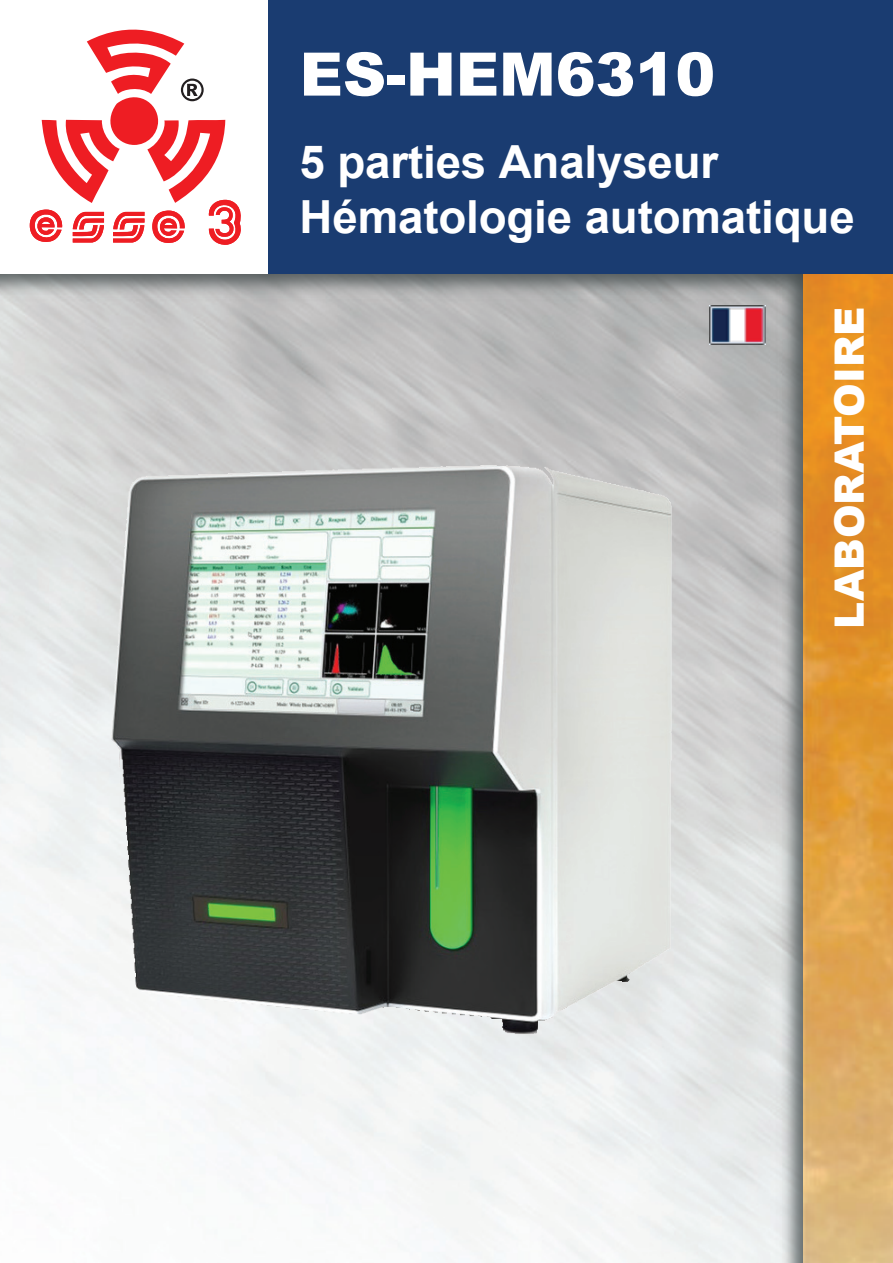
<style>
.page{position:relative;width:893px;height:1263px;background:#fff}
.page>*{position:absolute;margin:0;border:0;box-sizing:border-box;transform-origin:0 0}
.t1{font:900 60px "Arial";color:#fff}
.t2{font:700 45.6px/54.8px "Arial";letter-spacing:-.005em;color:#fff}
.t3{font:900 40.5px "Arial";color:#fff}
</style>
<div class="page">
<img style="left:0;top:336px;width:740px;height:927px">
<img style="left:0;top:274px;width:740px;height:62px">
<img style="left:740px;top:274px;width:63px;height:989px">
<img style="left:803px;top:274px;width:90px;height:989px">
<div style="left:268px;top:0;width:625px;height:274px;background:#1a3c71"></div>
<svg style="left:30px;top:29px;width:211px;height:216px"></svg>
<img style="left:91px;top:448px;width:604px;height:598px">
<img style="left:709px;top:305px;width:56px;height:39px">
<h1 class="t1" style="left:300px;top:31px;width:417px">ES-HEM6310</h1>
<p class="t2" style="left:300px;top:135px;width:556px">5 parties Analyseur<br>Hématologie automatique</p>
<p class="t3" style="left:820px;top:629px;width:324px;rotate:-90deg">LABORATOIRE</p>
</div>
